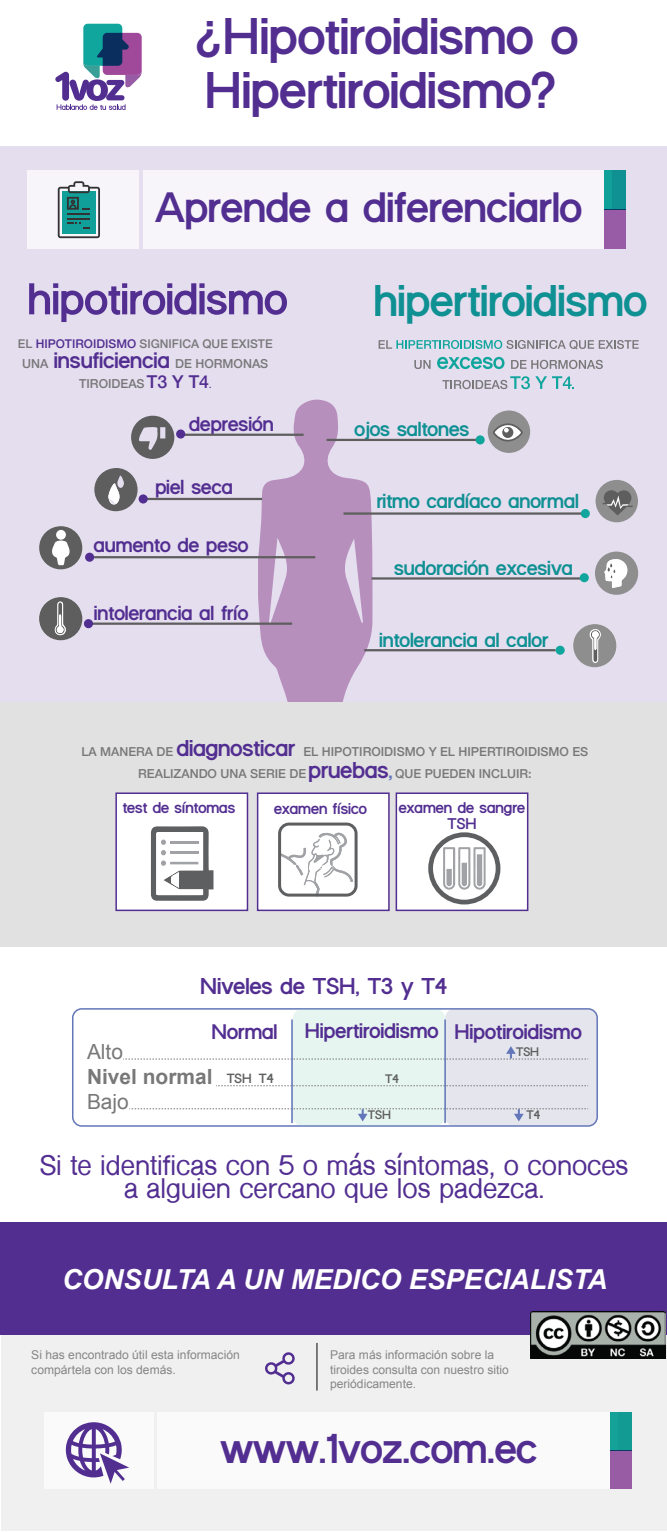
<style>
.page{position:relative;width:667px;height:1532px;background:#fff}
.page>*{position:absolute;margin:0;border:0;box-sizing:border-box;transform-origin:0 0}
.t1{font:45px/54px "Progress ORDIN";color:#522e91;text-align:center}
.t2{font:38.78px "Progress ORDIN";color:#11a69d}
.t3{font:37.05px "Progress ORDIN";color:#522e91}
.t4{font:36.38px "Progress ORDIN";color:#522e91}
.t5{font:italic 700 27.6px "Arial";color:#fff}
.t6{font:700 26.33px/23.4px "Shree Dev 0714";color:#522e91;text-align:center}
.t7{font:700 20.92px "Arial";color:#787879}
.t8{font:20.92px "Arial";color:#787879}
.t9{font:20.02px "Progress ORDIN";color:#522e91}
.t10{font:18.45px "Progress ORDIN";color:#522e91}
.t11{font:17.7px "Progress ORDIN";color:#11a69d}
.t12{font:17.7px "Progress ORDIN";color:#522e91}
.t13{font:13.58px/16.3px "Progress ORDIN";color:#522e91;text-align:center}
.t14{font:500 12.38px/20.1px "Helvetica Neue";color:#787879;text-align:center}
.t15{font:12.08px/14.5px "Arial";color:#868686}
.t16{font:500 12.08px "Helvetica Neue";color:#787879}
.t17{font:11.62px "Progress ORDIN";color:#5e5f5f}
.t18{font:10.8px "Progress ORDIN";color:#5e5f5f}
.s1{color:#522e91}
.s2{font-family:"Progress ORDIN";font-weight:400;font-size:19.5px;color:#522e91}
.s3{font-size:17.7px;color:#522e91}
.s4{font-size:8.25px;color:#522e91}
.s5{font-family:"Progress ORDIN";font-weight:400;font-size:20.02px;color:#522e91}
.s6{font-family:"Progress ORDIN";font-weight:400;font-size:20.02px;color:#6276b9}
</style>
<div class="page">
<div style="left:0;top:146px;width:667px;height:556px;background:#e5deef"></div>
<div style="left:72px;top:1008px;width:526px;height:119px;border:2px solid #6276b9;border-radius:9px"></div>
<div style="left:445px;top:1009px;width:152px;height:117px;background:#e5e5ed;border-radius:9px"></div>
<div style="left:293px;top:1009px;width:152px;height:117px;background:#e7f5f0;border-radius:9px"></div>
<div style="left:0;top:702px;width:667px;height:244px;background:#e1e1e2"></div>
<div style="left:115px;top:792px;width:133px;height:119px;background:#fff;border:2px solid #522e91"></div>
<div style="left:257px;top:792px;width:132px;height:119px;background:#fff;border:2px solid #522e91"></div>
<div style="left:395px;top:792px;width:133px;height:119px;background:#fff;border:2px solid #522e91"></div>
<svg style="left:29px;top:283px;width:258px;height:39px"></svg>
<svg style="left:378px;top:340px;width:260px;height:10px"></svg>
<svg style="left:414px;top:360px;width:16px;height:9px"></svg>
<svg style="left:437px;top:357px;width:67px;height:12px"></svg>
<svg style="left:511px;top:360px;width:92px;height:9px"></svg>
<svg style="left:442px;top:376px;width:132px;height:13px"></svg>
<svg style="left:258px;top:399px;width:114px;height:303px"></svg>
<svg style="left:94px;top:468px;width:44px;height:43px"></svg>
<svg style="left:131px;top:416px;width:44px;height:43px"></svg>
<svg style="left:39px;top:526px;width:43px;height:43px"></svg>
<svg style="left:39px;top:597px;width:43px;height:43px"></svg>
<hr style="left:142px;top:498px;width:120px;height:2px;background:#5e5e5e">
<hr style="left:86px;top:622px;width:206px;height:3px;background:#5e5e5e">
<hr style="left:94px;top:556px;width:221px;height:2px;background:#5e5e5e">
<hr style="left:177px;top:434px;width:126px;height:2px;background:#5e5e5e">
<div style="left:176px;top:429px;width:9px;height:10px;background:#522e91;border-radius:50%"></div>
<div style="left:139px;top:494px;width:9px;height:9px;background:#522e91;border-radius:50%"></div>
<div style="left:85px;top:553px;width:9px;height:9px;background:#522e91;border-radius:50%"></div>
<div style="left:84px;top:619px;width:9px;height:9px;background:#522e91;border-radius:50%"></div>
<svg style="left:595px;top:552px;width:43px;height:43px"></svg>
<div style="left:487px;top:410px;width:43px;height:43px;background:#8f8e8e;border-radius:50%"></div>
<svg style="left:493px;top:423px;width:30px;height:19px"></svg>
<div style="left:595px;top:480px;width:43px;height:42px;background:#8f8e8e;border-radius:50%"></div>
<svg style="left:602px;top:490px;width:30px;height:25px"></svg>
<hr style="left:326px;top:439px;width:154px;height:2px;background:#5e5e5e">
<div style="left:475px;top:435px;width:9px;height:9px;background:#11a69d;border-radius:50%"></div>
<hr style="left:371px;top:577px;width:211px;height:3px;background:#5e5e5e">
<div style="left:579px;top:573px;width:10px;height:9px;background:#11a69d;border-radius:50%"></div>
<hr style="left:343px;top:512px;width:241px;height:3px;background:#5e5e5e">
<div style="left:580px;top:509px;width:10px;height:9px;background:#11a69d;border-radius:50%"></div>
<svg style="left:573px;top:624px;width:43px;height:43px"></svg>
<hr style="left:364px;top:649px;width:191px;height:2px;background:#5e5e5e">
<div style="left:555px;top:646px;width:9px;height:9px;background:#11a69d;border-radius:50%"></div>
<svg style="left:151px;top:826px;width:62px;height:75px"></svg>
<svg style="left:282px;top:832px;width:71px;height:61px"></svg>
<svg style="left:428px;top:832px;width:72px;height:72px"></svg>
<div style="left:278px;top:822px;width:79px;height:75px;border:3px solid #5e5f61;border-radius:10px"></div>
<svg style="left:216px;top:1085px;width:372px;height:1px"></svg>
<svg style="left:123px;top:1046px;width:465px;height:14px"></svg>
<svg style="left:129px;top:1108px;width:459px;height:13px"></svg>
<hr style="left:292px;top:1019px;width:1px;height:104px;background:#6276b9">
<hr style="left:445px;top:1019px;width:1px;height:104px;background:#6276b9">
<svg style="left:55px;top:24px;width:87px;height:86px"></svg>
<div style="left:143px;top:171px;width:469px;height:78px;background:#f7f5fa"></div>
<div style="left:28px;top:171px;width:111px;height:78px;background:#f7f5fa"></div>
<div style="left:604px;top:210px;width:21px;height:39px;background:#985ba5"></div>
<div style="left:604px;top:171px;width:21px;height:39px;background:linear-gradient(to bottom,#0f9595,#0f9595)"></div>
<svg style="left:58px;top:181px;width:42px;height:57px"></svg>
<div style="left:1px;top:1333px;width:666px;height:197px;background:#f0f0f0"></div>
<div style="left:1px;top:1222px;width:666px;height:112px;background:#522e91"></div>
<svg style="left:265px;top:1352px;width:30px;height:32px"></svg>
<div style="left:158px;top:1412px;width:460px;height:77px;background:#fff"></div>
<div style="left:44px;top:1412px;width:109px;height:77px;background:#fff"></div>
<div style="left:610px;top:1450px;width:21px;height:39px;background:#975ca4"></div>
<div style="left:610px;top:1412px;width:21px;height:38px;background:#129b92"></div>
<svg style="left:66px;top:1422px;width:63px;height:62px"></svg>
<hr style="left:316px;top:1343px;width:1px;height:47px;background:#717171">
<img style="left:530px;top:1311px;width:136px;height:48px">
<h1 class="t1" style="left:205px;top:11px;width:375px">Hipotiroidismo o<br>Hipertiroidismo?</h1>
<h1 class="t1" style="left:220px;top:65px;width:26px;rotate:-180deg">?</h1>
<h3 class="t3" style="left:155px;top:184px;width:428px">Aprende a diferenciarlo</h3>
<p class="t16" style="left:18px;top:334px;width:256px">EL <span class="s1">HIPOTIROIDISMO</span> SIGNIFICA QUE EXISTE</p>
<p class="t14" style="left:22px;top:353px;width:248px">UNA <span class="s2">insuficiencia</span> DE HORMONAS<br>TIROIDEAS <span class="s3">T3 Y T4</span><span class="s4">.</span></p>
<h2 class="t2" style="left:373px;top:276px;width:275px">hipertiroidismo</h2>
<h3 class="t12" style="left:189px;top:412px;width:86px">depresión</h3>
<h3 class="t11" style="left:354px;top:418px;width:116px">ojos saltones</h3>
<h3 class="t12" style="left:155px;top:475px;width:79px">piel seca</h3>
<h3 class="t12" style="left:94px;top:534px;width:156px">aumento de peso</h3>
<h3 class="t12" style="left:94px;top:602px;width:156px">intolerancia al frío</h3>
<h3 class="t11" style="left:376px;top:489px;width:204px">ritmo cardíaco anormal</h3>
<h3 class="t11" style="left:394px;top:556px;width:180px">sudoración excesiva</h3>
<h3 class="t11" style="left:379px;top:628px;width:171px">intolerancia al calor</h3>
<p class="t14" style="left:81px;top:740px;width:508px;line-height:21.7px">LA MANERA DE <span class="s5">diagnosticar</span> EL HIPOTIROIDISMO Y EL HIPERTIROIDISMO ES<br>REALIZANDO UNA SERIE DE <span class="s5">pruebas</span><span class="s6">,</span> QUE PUEDEN INCLUIR:</p>
<p class="t13" style="left:123px;top:800px;width:114px">test de síntomas</p>
<p class="t13" style="left:274px;top:801px;width:94px">examen físico</p>
<p class="t13" style="left:399px;top:800px;width:128px">examen de sangre<br>TSH</p>
<h3 class="t9" style="left:200px;top:973px;width:248px">Niveles de TSH, T3 y T4</h3>
<h3 class="t10" style="left:211px;top:1020px;width:67px">Normal</h3>
<h3 class="t10" style="left:305px;top:1019px;width:278px">Hipertiroidismo Hipotiroidismo</h3>
<p class="t18" style="left:385px;top:1072px;width:15px">T4</p>
<p class="t18" style="left:368px;top:1108px;width:25px">TSH</p>
<h3 class="t8" style="left:87px;top:1038px;width:38px">Alto</h3>
<h3 class="t7" style="left:87px;top:1063px;width:127px">Nivel normal</h3>
<h3 class="t8" style="left:87px;top:1088px;width:43px">Bajo</h3>
<p class="t18" style="left:516px;top:1045px;width:25px">TSH</p>
<p class="t17" style="left:227px;top:1071px;width:48px">TSH T4</p>
<p class="t18" style="left:526px;top:1107px;width:15px">T4</p>
<h3 class="t6" style="left:40px;top:1154px;width:589px">Si te identificas con 5 o más síntomas, o conoces a alguien cercano que los padezca.</h3>
<h3 class="t5" style="left:62px;top:1261px;width:547px">CONSULTA A UN MEDICO ESPECIALISTA</h3>
<p class="t15" style="left:31px;top:1348px;width:210px">Si has encontrado útil esta información compártela con los demás.</p>
<p class="t15" style="left:330px;top:1348px;width:180px">Para más información sobre la tiroides consulta con nuestro sitio periódicamente.</p>
<h3 class="t4" style="left:220px;top:1425px;width:318px">www.1voz.com.ec</h3>
</div>
